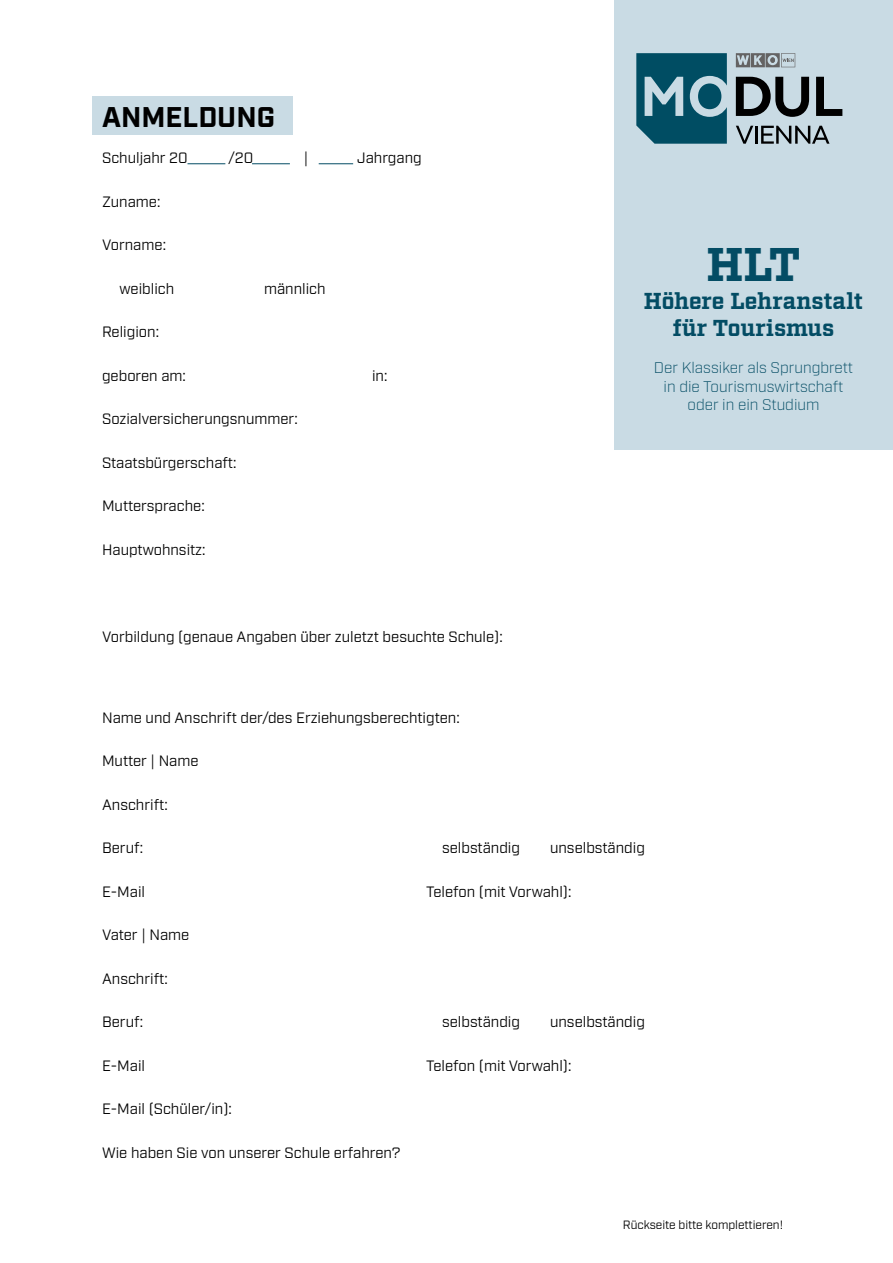
<style>
.page{position:relative;width:893px;height:1263px;background:#fff}
.page>*{position:absolute;margin:0;border:0;box-sizing:border-box;transform-origin:0 0}
.t1{font:700 47.1px "Factoria";color:#034c64}
.t2{font:700 28.5px "Industry";color:#000}
.t3{font:700 23.1px/27.6px "Factoria";letter-spacing:-.01em;color:#034c64;text-align:center}
.t4{font:300 15.3px/18.5px "Industry";color:#034c64;text-align:center}
.t5{font:15px "Industry";color:#000}
.t6{font:12px "Industry";color:#000}
</style>
<div class="page">
<div style="left:92px;top:97px;width:201px;height:38px;background:#c9dbe4"></div>
<div style="left:614px;top:0;width:279px;height:450px;background:#c9dbe4"></div>
<svg style="left:736px;top:53px;width:59px;height:14px"></svg>
<svg style="left:636px;top:53px;width:91px;height:91px"></svg>
<svg style="left:736px;top:77px;width:73px;height:40px"></svg>
<svg style="left:816px;top:77px;width:26px;height:39px"></svg>
<svg style="left:736px;top:126px;width:93px;height:18px"></svg>
<hr style="left:188px;top:163px;width:37px;height:1px;background:#034c64">
<hr style="left:252px;top:163px;width:38px;height:1px;background:#034c64">
<hr style="left:319px;top:163px;width:34px;height:1px;background:#034c64">
<h2 class="t2" style="left:102px;top:100px;width:174px">ANMELDUNG</h2>
<p class="t5" style="left:102px;top:149px;width:87px">Schuljahr 20</p>
<p class="t5" style="left:228px;top:149px;width:27px">/20</p>
<p class="t5" style="left:304px;top:149px;width:6px">|</p>
<p class="t5" style="left:357px;top:149px;width:66px">Jahrgang</p>
<p class="t5" style="left:102px;top:193px;width:60px">Zuname:</p>
<p class="t5" style="left:102px;top:236px;width:65px">Vorname:</p>
<p class="t5" style="left:120px;top:280px;width:56px">weiblich</p>
<p class="t5" style="left:264px;top:280px;width:63px">männlich</p>
<p class="t5" style="left:102px;top:323px;width:59px">Religion:</p>
<p class="t5" style="left:102px;top:367px;width:85px">geboren am:</p>
<p class="t5" style="left:372px;top:367px;width:17px">in:</p>
<p class="t5" style="left:102px;top:410px;width:197px">Sozialversicherungsnummer:</p>
<p class="t5" style="left:102px;top:454px;width:136px">Staatsbürgerschaft:</p>
<p class="t5" style="left:102px;top:497px;width:104px">Muttersprache:</p>
<p class="t5" style="left:102px;top:541px;width:105px">Hauptwohnsitz:</p>
<p class="t5" style="left:102px;top:628px;width:402px">Vorbildung (genaue Angaben über zuletzt besuchte Schule):</p>
<h1 class="t1" style="left:706px;top:236px;width:96px">HLT</h1>
<h3 class="t3" style="left:644px;top:288px;width:221px">Höhere Lehranstalt für Tourismus</h3>
<p class="t4" style="left:654px;top:359px;width:201px">Der Klassiker als Sprungbrett in die Tourismuswirtschaft oder in ein Studium</p>
<p class="t5" style="left:102px;top:709px;width:359px">Name und Anschrift der/des Erziehungsberechtigten:</p>
<p class="t5" style="left:102px;top:752px;width:98px">Mutter | Name</p>
<p class="t5" style="left:102px;top:796px;width:67px">Anschrift:</p>
<p class="t5" style="left:102px;top:839px;width:42px">Beruf:</p>
<p class="t5" style="left:442px;top:839px;width:79px">selbständig</p>
<p class="t5" style="left:550px;top:839px;width:96px">unselbständig</p>
<p class="t5" style="left:102px;top:883px;width:45px">E-Mail</p>
<p class="t5" style="left:426px;top:883px;width:147px">Telefon (mit Vorwahl):</p>
<p class="t5" style="left:102px;top:926px;width:89px">Vater | Name</p>
<p class="t5" style="left:102px;top:970px;width:67px">Anschrift:</p>
<p class="t5" style="left:102px;top:1013px;width:42px">Beruf:</p>
<p class="t5" style="left:442px;top:1013px;width:79px">selbständig</p>
<p class="t5" style="left:550px;top:1013px;width:96px">unselbständig</p>
<p class="t5" style="left:102px;top:1057px;width:45px">E-Mail</p>
<p class="t5" style="left:426px;top:1057px;width:147px">Telefon (mit Vorwahl):</p>
<p class="t5" style="left:102px;top:1100px;width:131px">E-Mail (Schüler/in):</p>
<p class="t5" style="left:102px;top:1144px;width:300px">Wie haben Sie von unserer Schule erfahren?</p>
<p class="t6" style="left:623px;top:1218px;width:162px">Rückseite bitte komplettieren!</p>
</div>
